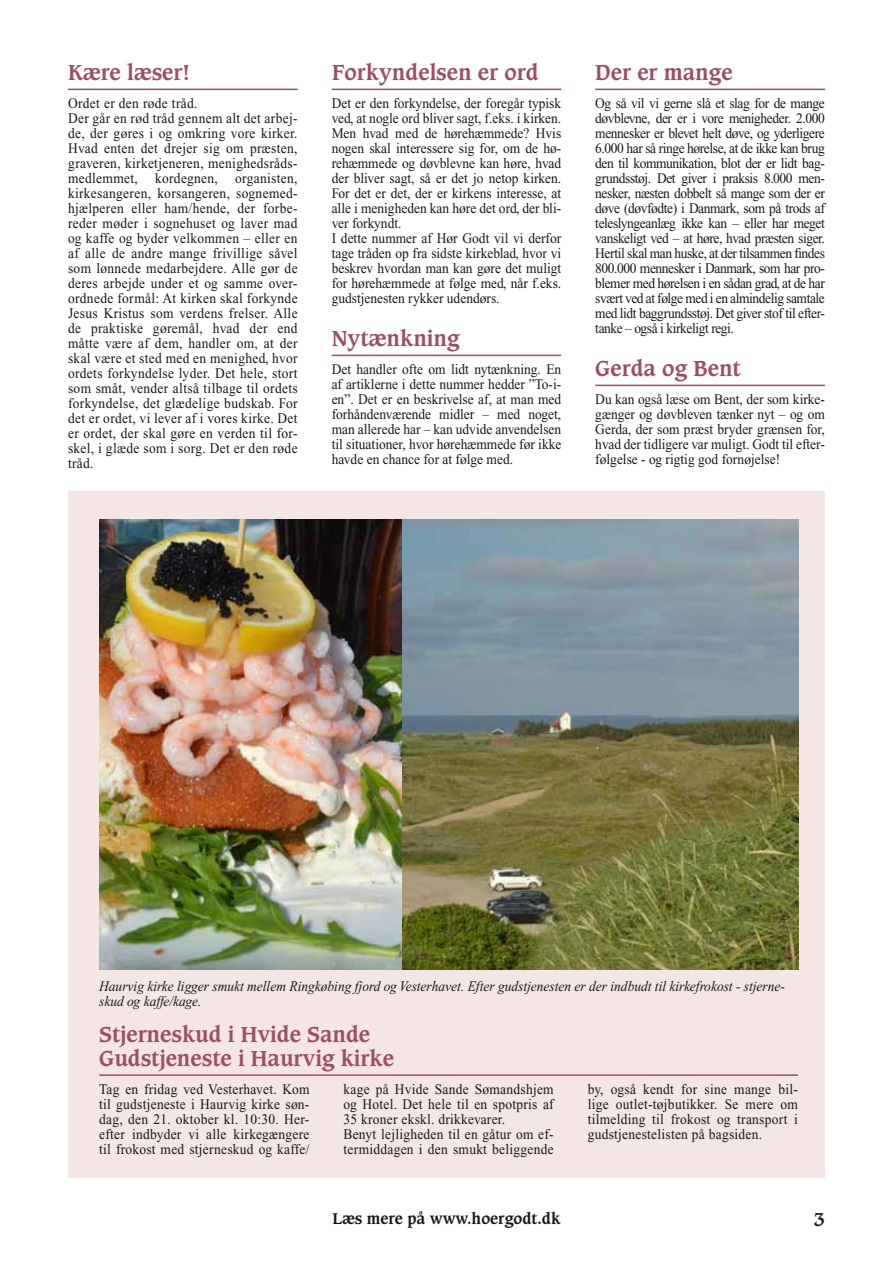
<style>
.page{position:relative;width:893px;height:1263px;background:#fff}
.page>*{position:absolute;margin:0;border:0;box-sizing:border-box;transform-origin:0 0}
.t1{font:700 21px/24px "Caxton";color:#9b4f66}
.t2{font:700 18px "Caxton";color:#1a171c}
.t3{font:700 15px "Caxton";color:#1a171c}
.t4{font:14.7px/15px "Times New Roman";letter-spacing:.02em;color:#1a171c;text-align:justify;scale:.92 1}
.t5{font:14.7px/15px "Times New Roman";color:#1a171c;scale:.92 1}
.t6{font:italic 14.7px/15px "Times New Roman";color:#1a171c;scale:.92 1}
</style>
<div class="page">
<div style="left:68px;top:492px;width:757px;height:686px;background:#f3e6e4"></div>
<hr style="left:68px;top:89px;width:230px;height:1px;background:#9b4f66">
<hr style="left:99px;top:1074px;width:699px;height:2px;background:#9b4f66">
<hr style="left:332px;top:89px;width:229px;height:1px;background:#9b4f66">
<hr style="left:332px;top:355px;width:229px;height:1px;background:#9b4f66">
<hr style="left:595px;top:89px;width:230px;height:1px;background:#9b4f66">
<hr style="left:595px;top:385px;width:230px;height:1px;background:#9b4f66">
<img style="left:99px;top:520px;width:699px;height:449px">
<h1 class="t1" style="left:68px;top:61px;width:124px">Kære læser!</h1>
<p class="t4" style="left:68px;top:95px;width:251px;text-align:left">Ordet er den røde tråd.<br>Der går en rød tråd gennem alt det arbej&shy;de, der gøres i og omkring vore kirker.<br>Hvad enten det drejer sig om præsten, graveren, kirketjeneren, menighedsråds&shy;medlemmet, kordegnen, organisten, kirkesangeren, korsangeren, sognemed&shy;hjælperen eller ham/hende, der forbe&shy;reder møder i sognehuset og laver mad og kaffe og byder velkommen – eller en af alle de andre mange frivillige såvel som lønnede medarbejdere. Alle gør de deres arbejde under et og samme over&shy;ordnede formål: At kirken skal forkynde Jesus Kristus som verdens frelser. Alle de praktiske gøremål, hvad der end måtte være af dem, handler om, at der skal være et sted med en menighed, hvor ordets forkyndelse lyder. Det hele, stort som småt, vender altså tilbage til ordets forkyndelse, det glædelige budskab. For det er ordet, vi lever af i vores kirke. Det er ordet, der skal gøre en verden til for&shy;skel, i glæde som i sorg. Det er den røde tråd.</p>
<h1 class="t1" style="left:332px;top:61px;width:208px">Forkyndelsen er ord</h1>
<p class="t5" style="left:332px;top:95px;width:251px">Det er den forkyndelse, der foregår typisk ved, at nogle ord bliver sagt, f.eks. i kirken.<br>Men hvad med de hørehæmmede? Hvis nogen skal interessere sig for, om de hø&shy;rehæmmede og døvblevne kan høre, hvad der bliver sagt, så er det jo netop kirken.<br>For det er det, der er kirkens interesse, at alle i menigheden kan høre det ord, der bli&shy;ver forkyndt.<br>I dette nummer af Hør Godt vil vi derfor tage tråden op fra sidste kirkeblad, hvor vi beskrev hvordan man kan gøre det muligt for hørehæmmede at følge med, når f.eks. gudstjenesten rykker udendørs.</p>
<h1 class="t1" style="left:332px;top:327px;width:129px">Nytænkning</h1>
<p class="t4" style="left:332px;top:361px;width:251px">Det handler ofte om lidt nytænkning. En af artiklerne i dette nummer hedder ”To-i&shy;en”. Det er en beskrivelse af, at man med forhåndenværende midler – med noget, man allerede har – kan udvide anvendelsen til situationer, hvor hørehæmmede før ikke havde en chance for at følge med.</p>
<h1 class="t1" style="left:595px;top:61px;width:139px">Der er mange</h1>
<p class="t4" style="left:595px;top:95px;width:251px">Og så vil vi gerne slå et slag for de mange døvblevne, der er i vore menigheder. 2.000 mennesker er blevet helt døve, og yderligere 6.000 har så ringe hørelse, at de ikke kan brug den til kommunikation, blot der er lidt bag&shy;grundsstøj. Det giver i praksis 8.000 men&shy;nesker, næsten dobbelt så mange som der er døve (døvfødte) i Danmark, som på trods af teleslyngeanlæg ikke kan – eller har meget vanskeligt ved – at høre, hvad præsten siger.<br>Hertil skal man huske, at der tilsammen findes 800.000 mennesker i Danmark, som har pro&shy;blemer med hørelsen i en sådan grad, at de har svært ved at følge med i en almindelig samtale med lidt baggrundsstøj. Det giver stof til efter&shy;tanke – også i kirkeligt regi.</p>
<h1 class="t1" style="left:595px;top:357px;width:147px">Gerda og Bent</h1>
<p class="t4" style="left:595px;top:391px;width:251px">Du kan også læse om Bent, der som kirke&shy;gænger og døvbleven tænker nyt – og om Gerda, der som præst bryder grænsen for, hvad der tidligere var muligt. Godt til efter&shy;følgelse - og rigtig god fornøjelse!</p>
<p class="t6" style="left:99px;top:979px;width:747px">Haurvig kirke ligger smukt mellem Ringkøbing fjord og Vesterhavet. Efter gudstjenesten er der indbudt til kirkefrokost - stjerne&shy;skud og kaffe/kage.</p>
<h1 class="t1" style="left:99px;top:1022px;width:296px">Stjerneskud i Hvide Sande<br>Gudstjeneste i Haurvig kirke</h1>
<p class="t4" style="left:99px;top:1081px;width:230px">Tag en fridag ved Vesterhavet. Kom til gudstjeneste i Haurvig kirke søn&shy;dag, den 21. oktober kl. 10:30. Her&shy;efter indbyder vi alle kirkegængere til frokost med stjerneskud og kaffe/</p>
<p class="t4" style="left:343px;top:1081px;width:230px;text-align:left">kage på Hvide Sande Sømandshjem og Hotel. Det hele til en spotpris af 35 kroner ekskl. drikkevarer.<br>Benyt lejligheden til en gåtur om ef&shy;termiddagen i den smukt beliggende</p>
<p class="t4" style="left:588px;top:1081px;width:230px">by, også kendt for sine mange bil&shy;lige outlet-tøjbutikker. Se mere om tilmelding til frokost og transport i gudstjenestelisten på bagsiden.</p>
<p class="t3" style="left:332px;top:1209px;width:230px">Læs mere på www.hoergodt.dk</p>
<p class="t2" style="left:814px;top:1208px;width:12px">3</p>
</div>
